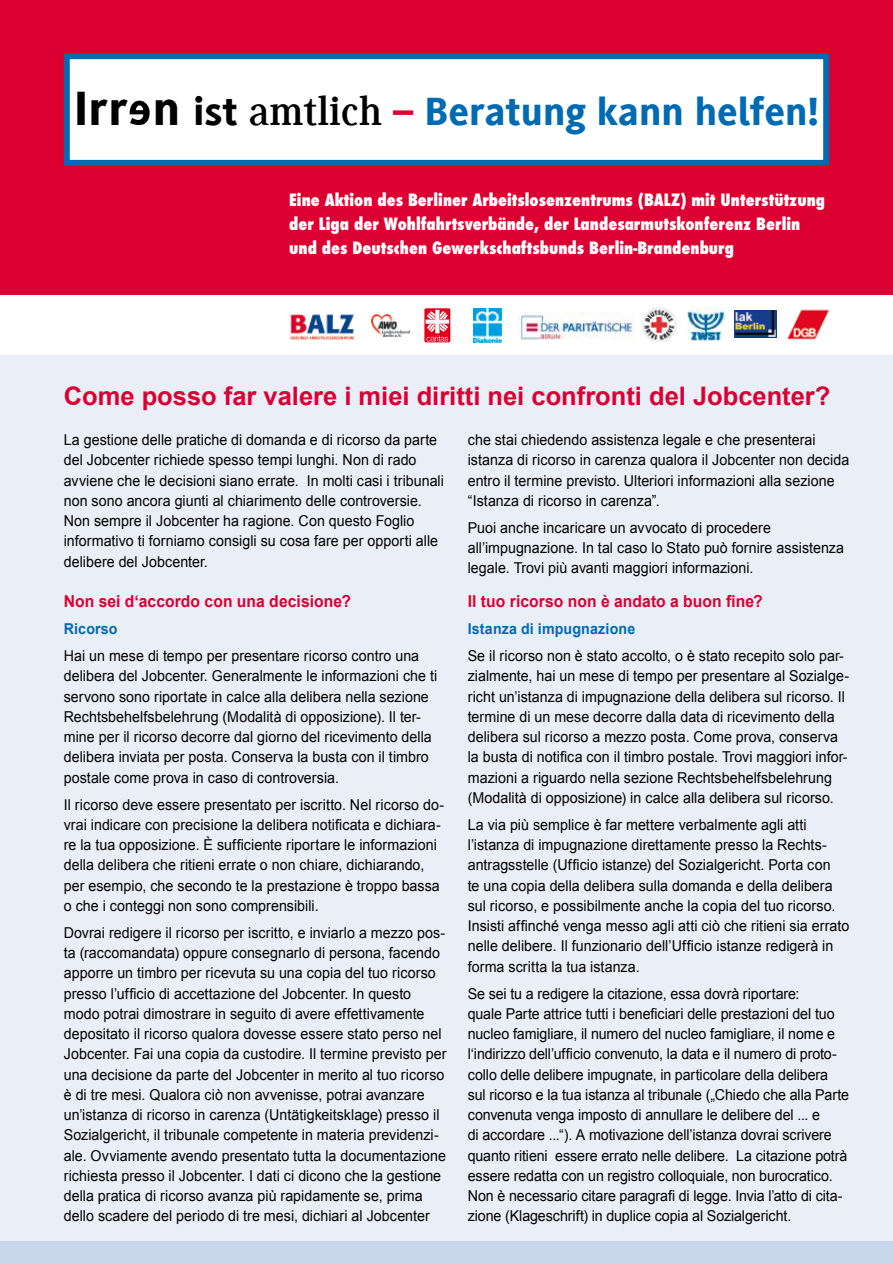
<style>
.page{position:relative;width:893px;height:1263px;background:#eaeef7}
.page>*{position:absolute;margin:0;border:0;box-sizing:border-box;transform-origin:0 0}
.t1{font:800 40.5px "Generis Sans Com";color:#006ab3}
.t2{font:700 25.5px "Arial";color:#db0031}
.t3{font:800 condensed 16.5px/24px "Futura";color:#fff}
.t4{font:700 16.5px "Arial";letter-spacing:.005em;color:#db0031;scale:.95 1}
.t5{font:15px/20.2px "Arial";color:#000;scale:.95 1}
.t6{font:700 15px "Arial";letter-spacing:.01em;color:#006ab3;scale:.95 1}
.s1{font-size:49.5px;color:#000}
.s2{font-size:49.5px;color:#fff}
.s3{color:#000}
.s4{font-family:"Generis Serif Com";font-weight:700;color:#000}
.s5{color:#db0031}
</style>
<div class="page">
<div style="left:0;top:1242px;width:893px;height:21px;background:#c8d6ec"></div>
<div style="left:0;top:294px;width:893px;height:61px;background:#fff"></div>
<div style="left:0;top:0;width:893px;height:294px;background:#db0031"></div>
<div style="left:67px;top:56px;width:759px;height:107px;background:#fff"></div>
<div style="left:64px;top:53px;width:765px;height:113px;border:6px solid #006ab3"></div>
<svg style="left:130px;top:101px;width:20px;height:24px"></svg>
<img style="left:290px;top:314px;width:64px;height:26px">
<img style="left:371px;top:314px;width:39px;height:22px">
<svg style="left:424px;top:308px;width:26px;height:34px"></svg>
<svg style="left:426px;top:310px;width:23px;height:31px"></svg>
<img style="left:474px;top:308px;width:28px;height:35px">
<img style="left:519px;top:313px;width:115px;height:27px">
<img style="left:642px;top:307px;width:35px;height:35px">
<img style="left:687px;top:307px;width:38px;height:33px">
<img style="left:787px;top:309px;width:43px;height:30px">
<div style="left:735px;top:310px;width:43px;height:28px;background:#143e87"></div>
<img style="left:735px;top:310px;width:41px;height:27px">
<h1 class="t1" style="left:74px;top:90px;width:747px"><span class="s1">Irr</span><span class="s2">e</span><span class="s1">n</span> <span class="s3">ist</span> <span class="s4">amtlich</span> <span class="s5">–</span> Beratung kann helfen!</h1>
<p class="t3" style="left:289px;top:188px;width:537px">Eine Aktion des Berliner Arbeitslosenzentrums (BALZ) mit Unterstützung der Liga der Wohlfahrtsverbände, der Landesarmutskonferenz Berlin und des Deutschen Gewerkschaftsbunds Berlin-Brandenburg</p>
<h2 class="t2" style="left:64px;top:379px;width:768px">Come posso far valere i miei diritti nei confronti del Jobcenter?</h2>
<p class="t5" style="left:64px;top:430px;width:402px">La gestione delle pratiche di domanda e di ricorso da parte del Jobcenter richiede spesso tempi lunghi. Non di rado avviene che le decisioni siano errate. In molti casi i tribunali non sono ancora giunti al chiarimento delle controversie.<br>Non sempre il Jobcenter ha ragione. Con questo Foglio informativo ti forniamo consigli su cosa fare per opporti alle delibere del Jobcenter.</p>
<p class="t4" style="left:64px;top:590px;width:304px">Non sei d‘accordo con una decisione?</p>
<p class="t6" style="left:64px;top:619px;width:58px">Ricorso</p>
<p class="t5" style="left:64px;top:646px;width:395px">Hai un mese di tempo per presentare ricorso contro una delibera del Jobcenter. Generalmente le informazioni che ti servono sono riportate in calce alla delibera nella sezione Rechtsbehelfsbelehrung (Modalità di opposizione). Il ter&shy;mine per il ricorso decorre dal giorno del ricevimento della delibera inviata per posta. Conserva la busta con il timbro postale come prova in caso di controversia.</p>
<p class="t5" style="left:64px;top:794px;width:402px">Il ricorso deve essere presentato per iscritto. Nel ricorso do&shy;vrai indicare con precisione la delibera notificata e dichiara&shy;re la tua opposizione. È sufficiente riportare le informazioni della delibera che ritieni errate o non chiare, dichiarando, per esempio, che secondo te la prestazione è troppo bassa o che i conteggi non sono comprensibili.</p>
<p class="t5" style="left:64px;top:923px;width:404px">Dovrai redigere il ricorso per iscritto, e inviarlo a mezzo pos&shy;ta (raccomandata) oppure consegnarlo di persona, facendo apporre un timbro per ricevuta su una copia del tuo ricorso presso l’ufficio di accettazione del Jobcenter. In questo modo potrai dimostrare in seguito di avere effettivamente depositato il ricorso qualora dovesse essere stato perso nel Jobcenter. Fai una copia da custodire. Il termine previsto per una decisione da parte del Jobcenter in merito al tuo ricorso è di tre mesi. Qualora ciò non avvenisse, potrai avanzare un’istanza di ricorso in carenza (Untätigkeitsklage) presso il Sozialgericht, il tribunale competente in materia previdenzi&shy;ale. Ovviamente avendo presentato tutta la documentazione richiesta presso il Jobcenter. I dati ci dicono che la gestione della pratica di ricorso avanza più rapidamente se, prima dello scadere del periodo di tre mesi, dichiari al Jobcenter</p>
<p class="t5" style="left:468px;top:430px;width:403px">che stai chiedendo assistenza legale e che presenterai istanza di ricorso in carenza qualora il Jobcenter non decida entro il termine previsto. Ulteriori informazioni alla sezione “Istanza di ricorso in carenza”.</p>
<p class="t5" style="left:468px;top:518px;width:398px">Puoi anche incaricare un avvocato di procedere all’impugnazione. In tal caso lo Stato può fornire assistenza legale. Trovi più avanti maggiori informazioni.</p>
<p class="t4" style="left:468px;top:590px;width:312px">Il tuo ricorso non è andato a buon fine?</p>
<p class="t6" style="left:468px;top:619px;width:178px">Istanza di impugnazione</p>
<p class="t5" style="left:468px;top:646px;width:403px">Se il ricorso non è stato accolto, o è stato recepito solo par&shy;zialmente, hai un mese di tempo per presentare al Sozialge&shy;richt un’istanza di impugnazione della delibera sul ricorso. Il termine di un mese decorre dalla data di ricevimento della delibera sul ricorso a mezzo posta. Come prova, conserva la busta di notifica con il timbro postale. Trovi maggiori infor&shy;mazioni a riguardo nella sezione Rechtsbehelfsbelehrung (Modalità di opposizione) in calce alla delibera sul ricorso.</p>
<p class="t5" style="left:468px;top:815px;width:403px">La via più semplice è far mettere verbalmente agli atti l’istanza di impugnazione direttamente presso la Rechts&shy;antragsstelle (Ufficio istanze) del Sozialgericht. Porta con<br>te una copia della delibera sulla domanda e della delibera sul ricorso, e possibilmente anche la copia del tuo ricorso.<br>Insisti affinché venga messo agli atti ciò che ritieni sia errato nelle delibere. Il funzionario dell’Ufficio istanze redigerà in forma scritta la tua istanza.</p>
<p class="t5" style="left:468px;top:983px;width:403px">Se sei tu a redigere la citazione, essa dovrà riportare:<br>quale Parte attrice tutti i beneficiari delle prestazioni del tuo nucleo famigliare, il numero del nucleo famigliare, il nome e l‘indirizzo dell’ufficio convenuto, la data e il numero di proto&shy;collo delle delibere impugnate, in particolare della delibera sul ricorso e la tua istanza al tribunale („Chiedo che alla Parte convenuta venga imposto di annullare le delibere del ... e<br>di accordare ...“). A motivazione dell’istanza dovrai scrivere quanto ritieni essere errato nelle delibere. La citazione potrà essere redatta con un registro colloquiale, non burocratico.<br>Non è necessario citare paragrafi di legge. Invia l’atto di cita&shy;zione (Klageschrift) in duplice copia al Sozialgericht.</p>
</div>
